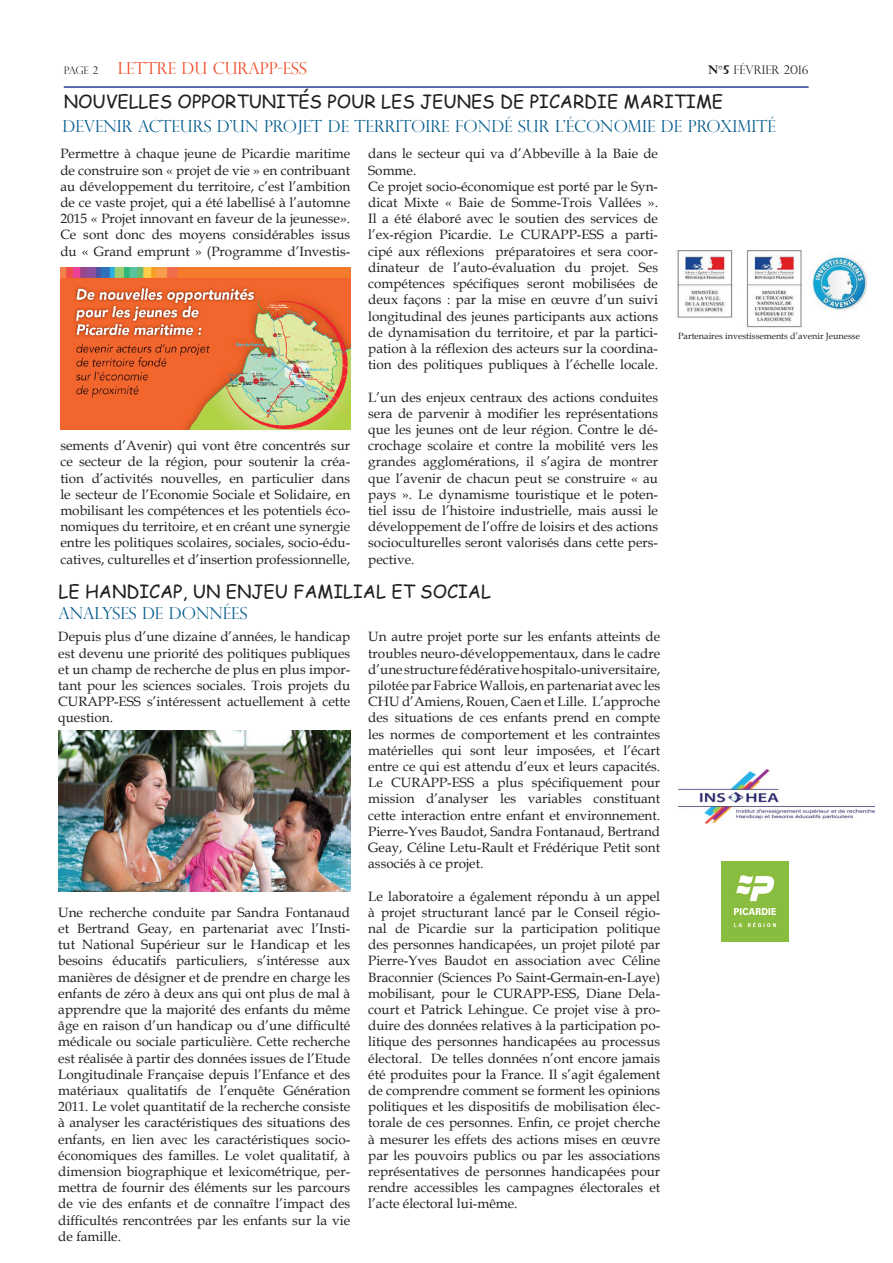
<style>
.page{position:relative;width:893px;height:1263px;background:#fff}
.page>*{position:absolute;margin:0;border:0;box-sizing:border-box;transform-origin:0 0}
.t1{font:18px "Comic Sans MS";color:#231f20}
.t2{font:300 16.5px "Perpetua Titling";color:#00598c}
.t3{font:300 16.5px "Perpetua Titling";color:#ef4722}
.t4{font:13.5px/16.2px "Book Antiqua";color:#231f20;text-align:justify}
.t5{font:300 12px "Perpetua Titling";color:#231f20}
.t6{font:9px "Book Antiqua";color:#231f20}
.s1{font-size:10.5px;color:#231f20}
.s2{font-weight:700}
</style>
<div class="page">
<hr style="left:64px;top:86px;width:745px;height:2px;background:#253f8e">
<img style="left:677px;top:251px;width:190px;height:76px">
<img style="left:60px;top:268px;width:290px;height:161px">
<img style="left:58px;top:730px;width:292px;height:162px">
<img style="left:678px;top:770px;width:197px;height:54px">
<img style="left:722px;top:861px;width:67px;height:81px">
<p class="t3" style="left:64px;top:58px;width:244px"><span class="s1">PAGE 2</span> LETTRE DU CURAPP-ESS</p>
<p class="t5" style="left:708px;top:62px;width:102px"><span class="s2">N°5</span> FÉVRIER 2016</p>
<h1 class="t1" style="left:64px;top:89px;width:661px">NOUVELLES OPPORTUNITÉS POUR LES JEUNES DE PICARDIE MARITIME</h1>
<p class="t2" style="left:63px;top:116px;width:715px">DEVENIR ACTEURS D’UN PROJET DE TERRITOIRE FONDÉ SUR L’ÉCONOMIE DE PROXIMITÉ</p>
<p class="t4" style="left:60px;top:145px;width:291px">Permettre à chaque jeune de Picardie maritime de construire son « projet de vie » en contribuant au développement du territoire, c’est l’ambition de ce vaste projet, qui a été labellisé à l’automne 2015 « Projet innovant en faveur de la jeunesse».<br>Ce sont donc des moyens considérables issus du « Grand emprunt » (Programme d’Investis-</p>
<p class="t4" style="left:60px;top:437px;width:291px">sements d’Avenir) qui vont être concentrés sur ce secteur de la région, pour soutenir la créa&shy;tion d’activités nouvelles, en particulier dans le secteur de l’Economie Sociale et Solidaire, en mobilisant les compétences et les potentiels éco&shy;nomiques du territoire, et en créant une synergie entre les politiques scolaires, sociales, socio-édu&shy;catives, culturelles et d’insertion professionnelle,</p>
<p class="t4" style="left:368px;top:145px;width:291px;text-align:left">dans le secteur qui va d’Abbeville à la Baie de Somme.<br>Ce projet socio-économique est porté par le Syn&shy;dicat Mixte « Baie de Somme-Trois Vallées ».<br>Il a été élaboré avec le soutien des services de l’ex-région Picardie. Le CURAPP-ESS a parti&shy;cipé aux réflexions préparatoires et sera coor&shy;dinateur de l’auto-évaluation du projet. Ses compétences spécifiques seront mobilisées de deux façons : par la mise en œuvre d’un suivi longitudinal des jeunes participants aux actions de dynamisation du territoire, et par la partici&shy;pation à la réflexion des acteurs sur la coordina&shy;tion des politiques publiques à l’échelle locale.</p>
<p class="t4" style="left:368px;top:388px;width:291px">L’un des enjeux centraux des actions conduites sera de parvenir à modifier les représentations que les jeunes ont de leur région. Contre le dé&shy;crochage scolaire et contre la mobilité vers les grandes agglomérations, il s’agira de montrer que l’avenir de chacun peut se construire « au pays ». Le dynamisme touristique et le poten&shy;tiel issu de l’histoire industrielle, mais aussi le développement de l’offre de loisirs et des actions socioculturelles seront valorisés dans cette pers&shy;pective.</p>
<h1 class="t1" style="left:58px;top:578px;width:434px">LE HANDICAP, UN ENJEU FAMILIAL ET SOCIAL</h1>
<p class="t4" style="left:58px;top:628px;width:293px">Depuis plus d’une dizaine d’années, le handicap est devenu une priorité des politiques publiques et un champ de recherche de plus en plus impor&shy;tant pour les sciences sociales. Trois projets du CURAPP-ESS s’intéressent actuellement à cette question.</p>
<p class="t2" style="left:58px;top:603px;width:190px">ANALYSES DE DONNÉES</p>
<p class="t4" style="left:368px;top:628px;width:293px">Un autre projet porte sur les enfants atteints de troubles neuro-développementaux, dans le cadre d’une structure fédérative hospitalo-universitaire, pilotée par Fabrice Wallois, en partenariat avec les CHU d’Amiens, Rouen, Caen et Lille. L’approche des situations de ces enfants prend en compte les normes de comportement et les contraintes matérielles qui sont leur imposées, et l’écart entre ce qui est attendu d’eux et leurs capacités.<br>Le CURAPP-ESS a plus spécifiquement pour mission d’analyser les variables constituant cette interaction entre enfant et environnement.<br>Pierre-Yves Baudot, Sandra Fontanaud, Bertrand Geay, Céline Letu-Rault et Frédérique Petit sont associés à ce projet.</p>
<p class="t4" style="left:368px;top:887px;width:293px">Le laboratoire a également répondu à un appel à projet structurant lancé par le Conseil régio&shy;nal de Picardie sur la participation politique des personnes handicapées, un projet piloté par Pierre-Yves Baudot en association avec Céline Braconnier (Sciences Po Saint-Germain-en-Laye) mobilisant, pour le CURAPP-ESS, Diane Dela&shy;court et Patrick Lehingue. Ce projet vise à pro&shy;duire des données relatives à la participation po&shy;litique des personnes handicapées au processus électoral. De telles données n’ont encore jamais été produites pour la France. Il s’agit également de comprendre comment se forment les opinions politiques et les dispositifs de mobilisation élec&shy;torale de ces personnes. Enfin, ce projet cherche à mesurer les effets des actions mises en œuvre par les pouvoirs publics ou par les associations représentatives de personnes handicapées pour rendre accessibles les campagnes électorales et l’acte électoral lui-même.</p>
<p class="t4" style="left:58px;top:904px;width:293px">Une recherche conduite par Sandra Fontanaud et Bertrand Geay, en partenariat avec l’Insti&shy;tut National Supérieur sur le Handicap et les besoins éducatifs particuliers, s’intéresse aux manières de désigner et de prendre en charge les enfants de zéro à deux ans qui ont plus de mal à apprendre que la majorité des enfants du même âge en raison d’un handicap ou d’une difficulté médicale ou sociale particulière. Cette recherche est réalisée à partir des données issues de l’Etude Longitudinale Française depuis l’Enfance et des matériaux qualitatifs de l’enquête Génération 2011. Le volet quantitatif de la recherche consiste à analyser les caractéristiques des situations des enfants, en lien avec les caractéristiques socio&shy;économiques des familles. Le volet qualitatif, à dimension biographique et lexicométrique, per&shy;mettra de fournir des éléments sur les parcours de vie des enfants et de connaître l’impact des difficultés rencontrées par les enfants sur la vie de famille.</p>
<p class="t6" style="left:678px;top:329px;width:183px">Partenaires investissements d’avenir Jeunesse</p>
</div>
